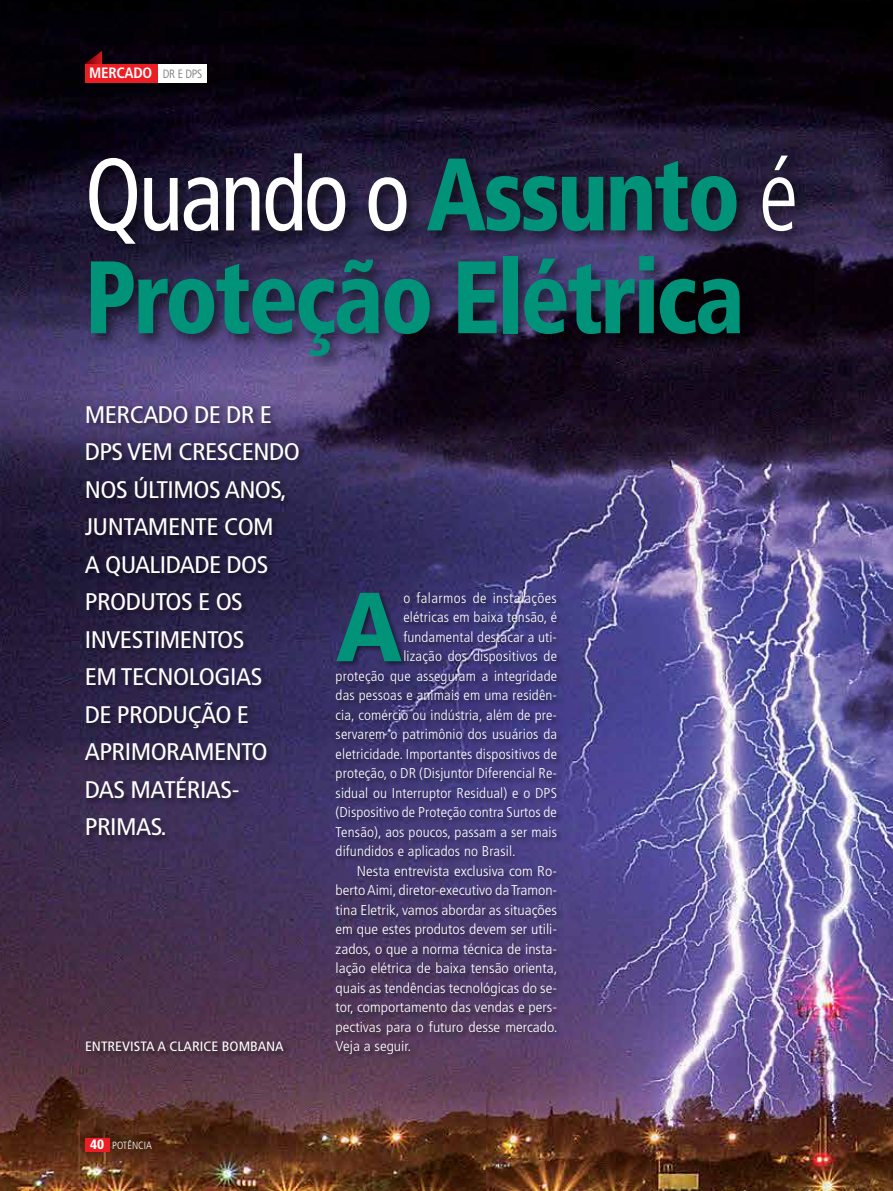
<style>
.page{position:relative;width:893px;height:1191px;background:#fff}
.page>*{position:absolute;margin:0;border:0;box-sizing:border-box;transform-origin:0 0}
.t1{font:900 condensed 102.75px/102.8px "Frutiger LT Std";letter-spacing:-.03em;color:#009379;scale:.9 1}
.t2{font:900 condensed 98.1px "Frutiger LT Std";color:#009379;scale:1.05 1}
.t3{font:condensed 24px/37.5px "Frutiger LT Std";letter-spacing:-.02em;color:#fff;scale:1.1 1}
.t4{font:700 condensed 15px "Frutiger LT Std";letter-spacing:-.02em;color:#fff}
.t5{font:300 condensed 14.25px "Frutiger LT Std";letter-spacing:.01em;color:#fff;scale:1.05 1}
.t6{font:300 condensed 14.25px "Frutiger LT Std";letter-spacing:.01em;color:#fff;scale:1.1 1}
.t7{font:300 condensed 14.25px "Frutiger LT Std";letter-spacing:.03em;color:#fff;scale:1.05 1}
.t8{font:condensed 13.5px "Frutiger LT Std";color:#fff;scale:1.1 1}
.t9{font:300 condensed 10.5px "Frutiger LT Std";color:#fff}
.s1{font-weight:300;font-size:12px;color:#6d6e71}
.s2{font-weight:400;color:#fff}
.s3{font-weight:300;color:#fff}
.s4{font-weight:900;font-size:13.5px}
</style>
<div class="page">
<img style="left:0;top:0;width:893px;height:1191px">
<div style="left:135px;top:64px;width:71px;height:19px;background:#fff"></div>
<svg style="left:85px;top:51px;width:17px;height:13px"></svg>
<div style="left:85px;top:64px;width:73px;height:19px;background:#ed1d24"></div>
<div style="left:85px;top:1138px;width:24px;height:13px;background:#ed1d24"></div>
<div style="left:86px;top:150px;width:724px;height:220px;background:#000;opacity:.5"></div>
<div style="left:84px;top:404px;width:222px;height:439px;background:#000;opacity:.5"></div>
<div style="left:84px;top:1039px;width:207px;height:19px;background:#000;opacity:.5"></div>
<div style="left:335px;top:591px;width:229px;height:470px;background:#000;opacity:.5"></div>
<p class="t4" style="left:89px;top:64px;width:114px">MERCADO <span class="s1">DR E DPS</span></p>
<h1 class="t1" style="left:85px;top:143px;width:794px"><span class="s2">Quando o</span> Assunto <span class="s3">é<br></span>Proteção Elétrica</h1>
<h3 class="t3" style="left:85px;top:396px;width:197px">MERCADO DE DR E<br>DPS VEM CRESCENDO<br>NOS ÚLTIMOS ANOS,<br>JUNTAMENTE COM<br>A QUALIDADE DOS<br>PRODUTOS E OS<br>INVESTIMENTOS<br>EM TECNOLOGIAS<br>DE PRODUÇÃO E<br>APRIMORAMENTO<br>DAS MATÉRIAS-<br>PRIMAS.</h3>
<p class="t8" style="left:85px;top:1038px;width:182px">ENTREVISTA A CLARICE BOMBANA</p>
<p class="t9" style="left:90px;top:1139px;width:63px"><span class="s4">40</span> POTÊNCIA</p>
<h2 class="t2" style="left:336px;top:568px;width:65px">A</h2>
<p class="t7" style="left:403px;top:590px;width:148px">o falarmos de instalações</p>
<p class="t5" style="left:403px;top:609px;width:148px">elétricas em baixa tensão, é</p>
<p class="t5" style="left:403px;top:629px;width:148px">fundamental destacar a uti-</p>
<p class="t5" style="left:403px;top:648px;width:148px">lização dos dispositivos de</p>
<p class="t5" style="left:336px;top:668px;width:213px">proteção que asseguram a integridade</p>
<p class="t5" style="left:336px;top:687px;width:212px">das pessoas e animais em uma residên-</p>
<p class="t5" style="left:336px;top:707px;width:212px">cia, comércio ou indústria, além de pre-</p>
<p class="t5" style="left:336px;top:726px;width:212px">servarem o patrimônio dos usuários da</p>
<p class="t5" style="left:336px;top:746px;width:212px">eletricidade. Importantes dispositivos de</p>
<p class="t5" style="left:336px;top:765px;width:212px">proteção, o DR (Disjuntor Diferencial Re-</p>
<p class="t5" style="left:336px;top:785px;width:212px">sidual ou Interruptor Residual) e o DPS</p>
<p class="t5" style="left:336px;top:804px;width:212px">(Dispositivo de Proteção contra Surtos de</p>
<p class="t5" style="left:336px;top:824px;width:212px">Tensão), aos poucos, passam a ser mais</p>
<p class="t5" style="left:336px;top:843px;width:173px">difundidos e aplicados no Brasil.</p>
<p class="t6" style="left:357px;top:863px;width:183px">Nesta entrevista exclusiva com Ro-</p>
<p class="t6" style="left:336px;top:882px;width:203px">berto Aimi, diretor-executivo da Tramon-</p>
<p class="t6" style="left:336px;top:902px;width:203px">tina Eletrik, vamos abordar as situações</p>
<p class="t6" style="left:336px;top:921px;width:203px">em que estes produtos devem ser utili-</p>
<p class="t6" style="left:336px;top:941px;width:203px">zados, o que a norma técnica de insta-</p>
<p class="t6" style="left:336px;top:960px;width:203px">lação elétrica de baixa tensão orienta,</p>
<p class="t6" style="left:336px;top:980px;width:203px">quais as tendências tecnológicas do se-</p>
<p class="t6" style="left:336px;top:999px;width:203px">tor, comportamento das vendas e pers-</p>
<p class="t6" style="left:336px;top:1019px;width:203px">pectivas para o futuro desse mercado.</p>
<p class="t6" style="left:336px;top:1038px;width:70px">Veja a seguir.</p>
</div>
